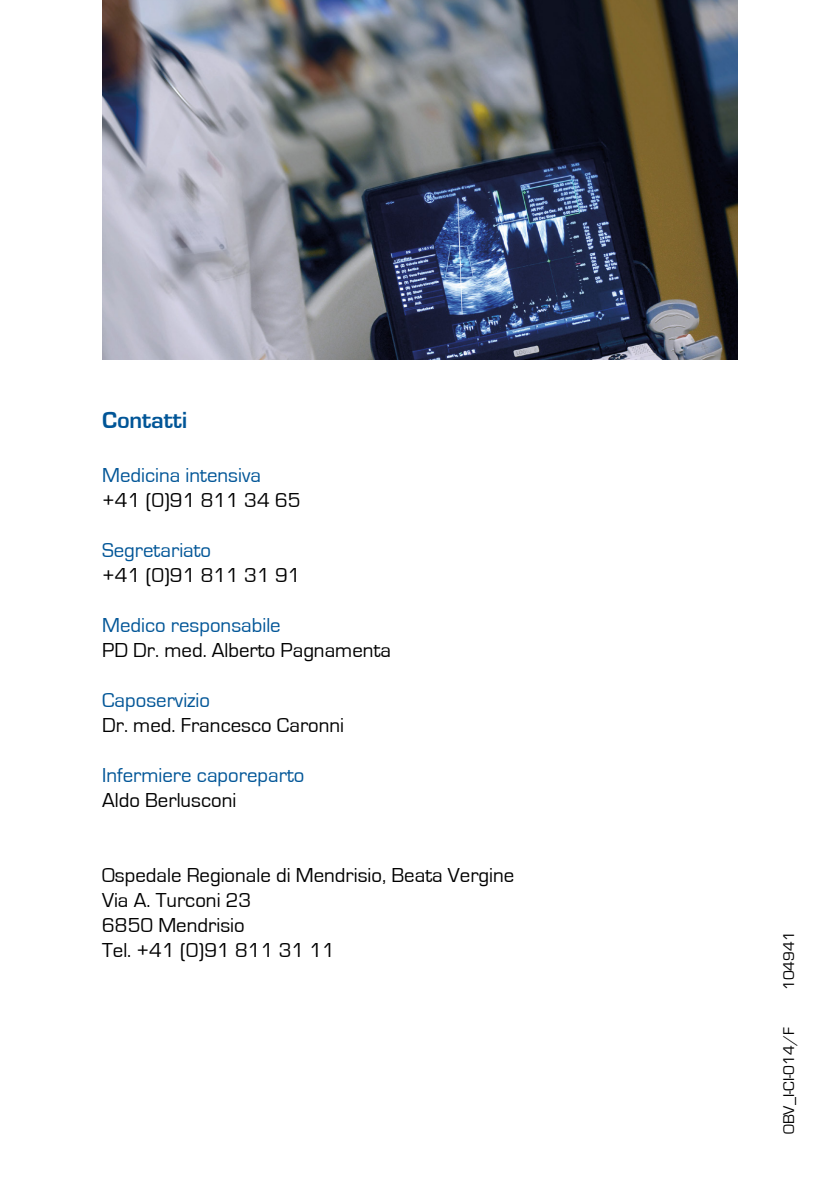
<style>
.page{position:relative;width:840px;height:1191px;background:#fff}
.page>*{position:absolute;margin:0;border:0;box-sizing:border-box;transform-origin:0 0}
.t1{font:700 24px "Eurostile";color:#005597}
.t2{font:20.8px/25px "Eurostile";color:#000}
.t3{font:20.8px "Eurostile";color:#005597}
.t4{font:16px "Eurostile";color:#000}
</style>
<div class="page">
<img style="left:102px;top:0;width:635px;height:359px">
<p class="t1" style="left:102px;top:410px;width:86px">Contatti</p>
<p class="t3" style="left:102px;top:464px;width:160px">Medicina intensiva</p>
<p class="t2" style="left:102px;top:488px;width:200px">+41 (0)91 811 34 65</p>
<p class="t3" style="left:102px;top:539px;width:110px">Segretariato</p>
<p class="t2" style="left:102px;top:563px;width:200px">+41 (0)91 811 31 91</p>
<p class="t3" style="left:102px;top:614px;width:180px">Medico responsabile</p>
<p class="t2" style="left:102px;top:638px;width:290px">PD Dr. med. Alberto Pagnamenta</p>
<p class="t3" style="left:102px;top:689px;width:109px">Caposervizio</p>
<p class="t2" style="left:102px;top:713px;width:243px">Dr. med. Francesco Caronni</p>
<p class="t3" style="left:102px;top:763px;width:204px">Infermiere caporeparto</p>
<p class="t2" style="left:102px;top:787px;width:136px">Aldo Berlusconi</p>
<p class="t2" style="left:102px;top:862px;width:413px">Ospedale Regionale di Mendrisio, Beata Vergine<br>Via A. Turconi 23<br>6850 Mendrisio<br>Tel. +41 (0)91 811 31 11</p>
<p class="t4" style="left:779px;top:990px;width:60px;rotate:-90deg">104941</p>
<p class="t4" style="left:779px;top:1134px;width:109px;rotate:-90deg">OBV_I-CI-014/F</p>
</div>
